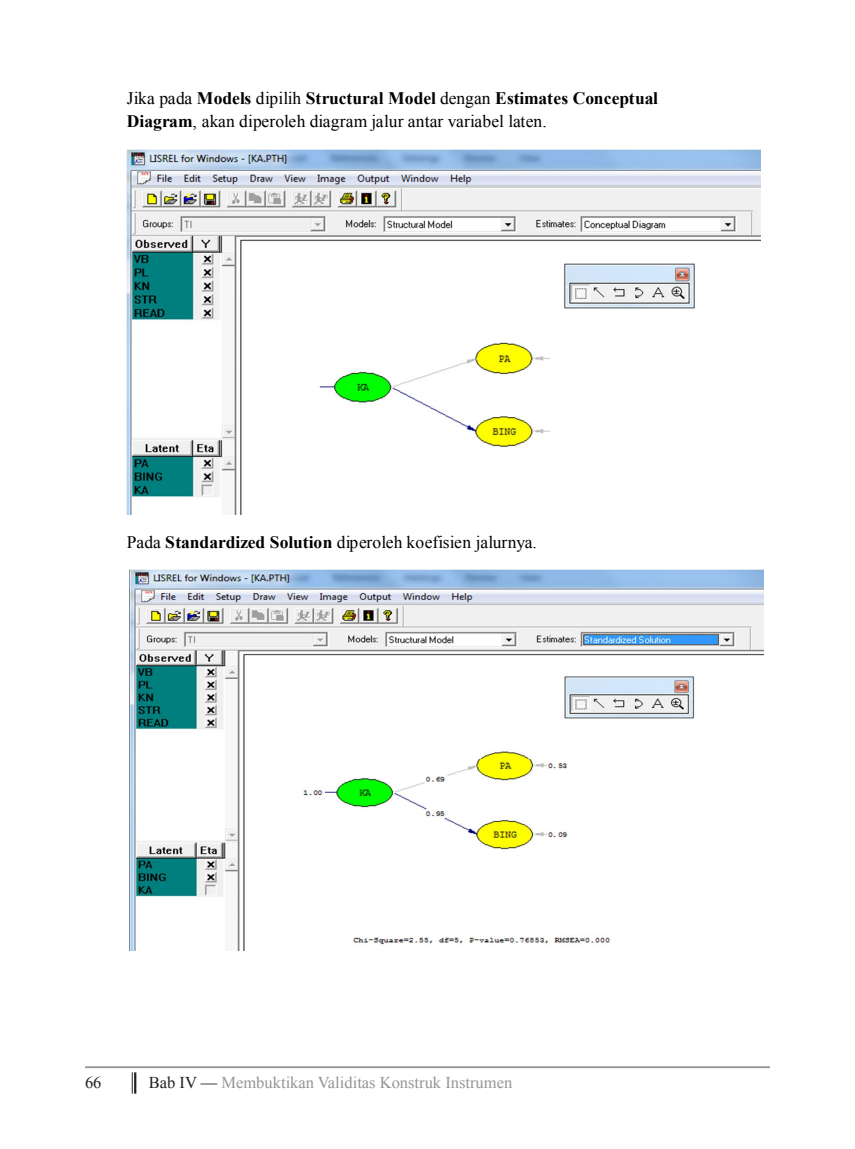
<style>
.page{position:relative;width:855px;height:1149px;background:#fff}
.page>*{position:absolute;margin:0;border:0;box-sizing:border-box;transform-origin:0 0}
.t1{font:17.55px/23.1px "Times New Roman";letter-spacing:.01em;color:#000}
.t2{font:16.5px "Times New Roman";color:#939598}
.t3{font:16.5px "Times New Roman";color:#231f20}
.s1{font-weight:700}
.s2{color:#231f20}
</style>
<div class="page">
<hr style="left:134px;top:1071px;width:2px;height:22px;background:#231f20">
<svg style="left:132px;top:1072px;width:1px;height:21px"></svg>
<hr style="left:85px;top:1065px;width:685px;height:2px;background:#939598">
<img style="left:126px;top:149px;width:634px;height:365px">
<img style="left:129px;top:569px;width:634px;height:381px">
<p class="t1" style="left:127px;top:87px;width:533px">Jika pada <span class="s1">Models</span> dipilih <span class="s1">Structural Model</span> dengan <span class="s1">Estimates Conceptual<br>Diagram</span>, akan diperoleh diagram jalur antar variabel laten.</p>
<p class="t1" style="left:127px;top:529px;width:411px">Pada <span class="s1">Standardized Solution</span> diperoleh koefisien jalurnya.</p>
<p class="t3" style="left:85px;top:1071px;width:18px">66</p>
<p class="t2" style="left:149px;top:1071px;width:365px"><span class="s2">Bab IV —</span> Membuktikan Validitas Konstruk Instrumen</p>
</div>
